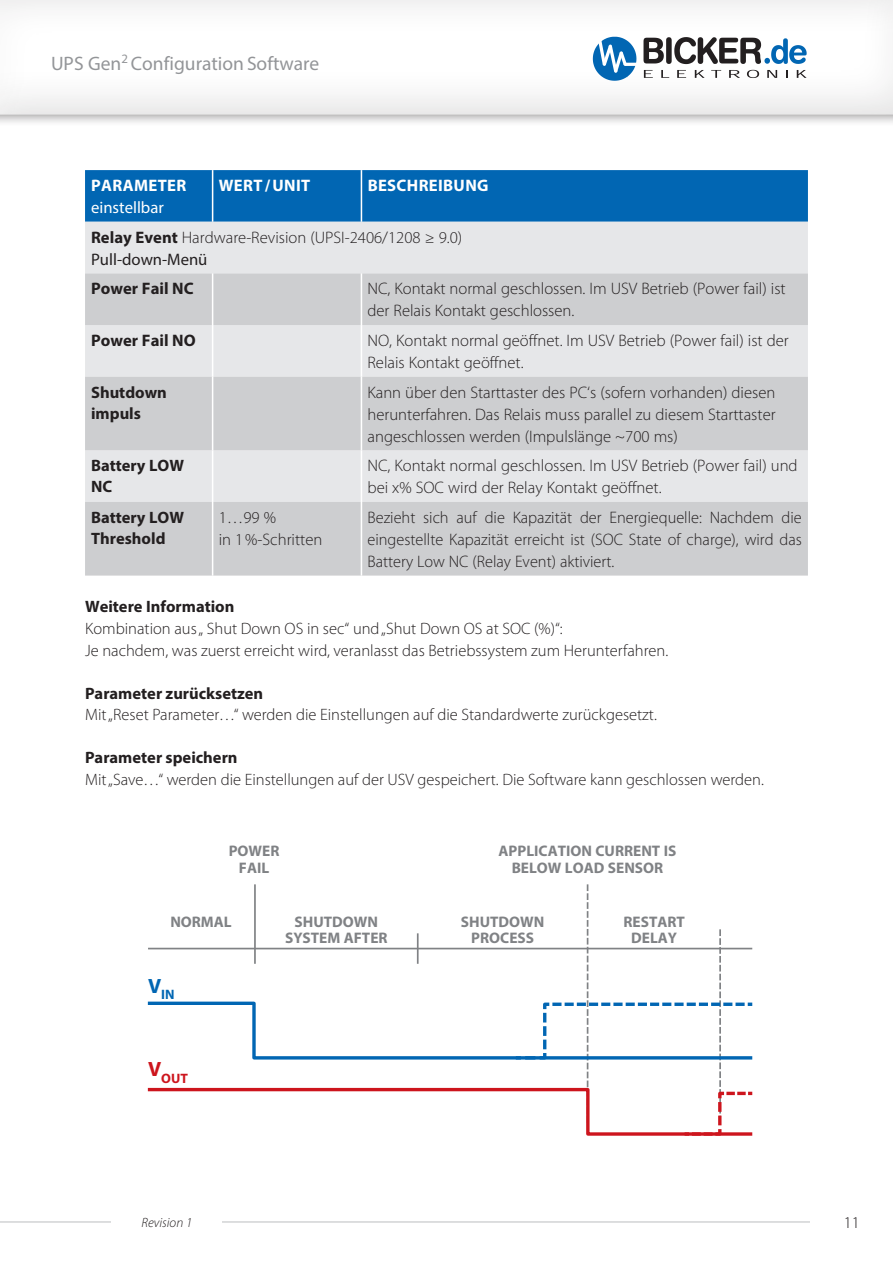
<style>
.page{position:relative;width:893px;height:1263px;background:#fff}
.page>*{position:absolute;margin:0;border:0;box-sizing:border-box;transform-origin:0 0}
.t1{font:19.5px "Myriad Pro";color:#939598}
.t2{font:300 16.65px/21.9px "Myriad Pro";color:#231f20}
.t3{font:700 16.65px "Myriad Pro";letter-spacing:.02em;color:#fff}
.t4{font:700 16.65px "Myriad Pro";color:#231f20}
.t5{font:16.65px "Myriad Pro";color:#fff}
.t6{font:300 16.5px/21.8px "Myriad Pro";color:#231f20}
.t7{font:700 16.5px/21px "Myriad Pro";color:#231f20}
.t8{font:700 15.3px/16.2px "Myriad Pro";color:#808285;text-align:center}
.t9{font:700 13.65px "Myriad Pro";color:#cd151d}
.t10{font:700 13.65px "Myriad Pro";color:#0166b3}
.t11{font:italic 300 13.5px "Myriad Pro";color:#231f20}
.s1{font-weight:700}
.s2{font-weight:400}
</style>
<div class="page">
<div style="left:0;top:0;width:893px;height:127px;background:#231f20;opacity:.5"></div>
<div style="left:0;top:0;width:893px;height:116px;background:#231f20;opacity:.25"></div>
<svg style="left:593px;top:37px;width:214px;height:44px"></svg>
<hr style="left:0;top:1221px;width:829px;height:1px;background:#bcbdc0">
<div style="left:112px;top:1180px;width:110px;height:83px;background:#fff"></div>
<div style="left:810px;top:1180px;width:83px;height:83px;background:#fff"></div>
<div style="left:85px;top:170px;width:723px;height:52px;background:#0166b3"></div>
<div style="left:85px;top:222px;width:723px;height:51px;background:#e6e7e9"></div>
<svg style="left:85px;top:273px;width:723px;height:303px;background:#d5d6d8"></svg>
<hr style="left:212px;top:170px;width:1px;height:52px;background:#fff">
<hr style="left:361px;top:170px;width:1px;height:52px;background:#fff">
<hr style="left:212px;top:273px;width:1px;height:52px;background:#fff">
<hr style="left:361px;top:273px;width:1px;height:52px;background:#fff">
<hr style="left:212px;top:325px;width:1px;height:52px;background:#fff">
<hr style="left:361px;top:325px;width:1px;height:52px;background:#fff">
<hr style="left:212px;top:377px;width:1px;height:73px;background:#fff">
<hr style="left:361px;top:377px;width:1px;height:73px;background:#fff">
<hr style="left:212px;top:450px;width:1px;height:52px;background:#fff">
<hr style="left:361px;top:450px;width:1px;height:52px;background:#fff">
<hr style="left:212px;top:502px;width:1px;height:74px;background:#fff">
<hr style="left:361px;top:502px;width:1px;height:74px;background:#fff">
<svg style="left:147px;top:884px;width:606px;height:252px"></svg>
<p class="t1" style="left:51px;top:51px;width:270px">UPS Gen<sup>2</sup> Configuration Software</p>
<p class="t3" style="left:219px;top:175px;width:93px">WERT/UNIT</p>
<p class="t3" style="left:368px;top:175px;width:122px">BESCHREIBUNG</p>
<p class="t2" style="left:91px;top:226px;width:373px"><span class="s1">Relay Event</span> Hardware-Revision (UPSI-2406/1208 ≥ 9.0)<br><span class="s2">Pull-down-Menü</span></p>
<p class="t4" style="left:91px;top:278px;width:104px">Power Fail NC</p>
<p class="t2" style="left:367px;top:278px;width:420px">NC, Kontakt normal geschlossen. Im USV Betrieb (Power fail) ist der Relais Kontakt geschlossen.</p>
<p class="t4" style="left:91px;top:330px;width:106px">Power Fail NO</p>
<p class="t2" style="left:367px;top:329px;width:423px">NO, Kontakt normal geöffnet. Im USV Betrieb (Power fail) ist der<br>Relais Kontakt geöffnet.</p>
<p class="t7" style="left:91px;top:381px;width:77px">Shutdown impuls</p>
<p class="t2" style="left:367px;top:381px;width:410px;text-align:justify">Kann über den Starttaster des PC‘s (sofern vorhanden) diesen herunterfahren. Das Relais muss parallel zu diesem Starttaster angeschlossen werden (Impulslänge ~700 ms)</p>
<p class="t7" style="left:91px;top:455px;width:94px">Battery LOW<br>NC</p>
<p class="t2" style="left:367px;top:455px;width:432px">NC, Kontakt normal geschlossen. Im USV Betrieb (Power fail) und bei x% SOC wird der Relay Kontakt geöffnet.</p>
<p class="t7" style="left:91px;top:506px;width:94px">Battery LOW<br>Threshold</p>
<p class="t2" style="left:219px;top:506px;width:105px">1…99 %<br>in 1%-Schritten</p>
<p class="t2" style="left:367px;top:506px;width:436px;text-align:justify">Bezieht sich auf die Kapazität der Energiequelle: Nachdem die eingestellte Kapazität erreicht ist (SOC State of charge), wird das Battery Low NC (Relay Event) aktiviert.</p>
<p class="t7" style="left:85px;top:596px;width:151px">Weitere Information</p>
<p class="t6" style="left:85px;top:617px;width:585px">Kombination aus „ Shut Down OS in sec“ und „Shut Down OS at SOC (%)“:<br>Je nachdem, was zuerst erreicht wird, veranlasst das Betriebssystem zum Herunterfahren.</p>
<p class="t7" style="left:85px;top:682px;width:180px">Parameter zurücksetzen</p>
<p class="t6" style="left:85px;top:704px;width:573px">Mit „Reset Parameter…“ werden die Einstellungen auf die Standardwerte zurückgesetzt.</p>
<p class="t7" style="left:85px;top:746px;width:154px">Parameter speichern</p>
<p class="t6" style="left:85px;top:768px;width:680px">Mit „Save…“ werden die Einstellungen auf der USV gespeichert. Die Software kann geschlossen werden.</p>
<p class="t3" style="left:91px;top:175px;width:97px">PARAMETER</p>
<p class="t5" style="left:91px;top:197px;width:74px">einstellbar</p>
<p class="t8" style="left:229px;top:843px;width:52px">POWER<br>FAIL</p>
<p class="t8" style="left:499px;top:843px;width:179px">APPLICATION CURRENT IS<br>BELOW LOAD SENSOR</p>
<p class="t8" style="left:170px;top:913px;width:63px">NORMAL</p>
<p class="t10" style="left:148px;top:986px;width:28px"><sup>V</sup>IN</p>
<p class="t9" style="left:148px;top:1069px;width:41px"><sup>V</sup>OUT</p>
<p class="t8" style="left:285px;top:913px;width:104px">SHUTDOWN<br>SYSTEM AFTER</p>
<p class="t8" style="left:461px;top:913px;width:85px">SHUTDOWN<br>PROCESS</p>
<p class="t8" style="left:623px;top:913px;width:63px">RESTART<br>DELAY</p>
<p class="t11" style="left:141px;top:1214px;width:52px">Revision 1</p>
<p class="t6" style="left:844px;top:1211px;width:18px">11</p>
</div>
